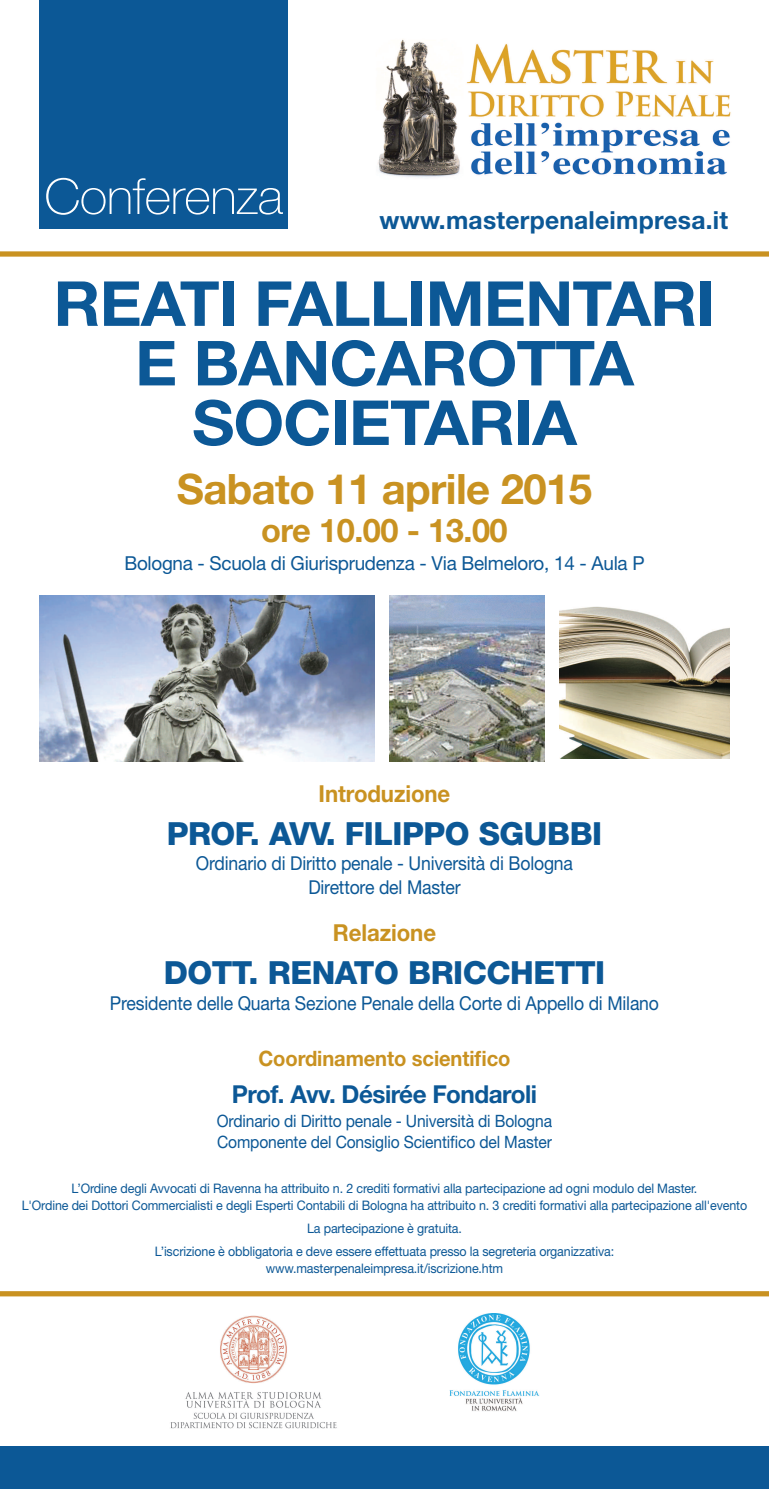
<style>
.page{position:relative;width:769px;height:1489px;background:#fff}
.page>*{position:absolute;margin:0;border:0;box-sizing:border-box;transform-origin:0 0}
.t1{font:700 62.12px/59.5px "Helvetica Neue LT Std";letter-spacing:-.015em;color:#0c5896;text-align:center;scale:1.05 1}
.t2{font:100 49.44px "Helvetica Neue LT Std";letter-spacing:-.01em;color:#fff}
.t3{font:700 41.91px "Helvetica Neue LT Std";letter-spacing:-.015em;color:#c99221}
.t4{font:700 32.64px "Helvetica Neue LT Std";letter-spacing:-.015em;color:#c99221}
.t5{font:800 31.94px "Helvetica Neue LT Std";letter-spacing:-.015em;color:#0c5896}
.t6{font:700 24.94px "Helvetica Neue LT Std";letter-spacing:.01em;color:#0c5896}
.t7{font:700 24.76px "Helvetica Neue LT Std";letter-spacing:-.02em;color:#0c5896}
.t8{font:700 23.36px "Helvetica Neue LT Std";letter-spacing:-.005em;color:#c99221;scale:.95 1}
.t9{font:700 21.18px "Helvetica Neue LT Std";letter-spacing:-.005em;color:#c99221;scale:.95 1}
.t10{font:19.25px "Helvetica Neue LT Std";letter-spacing:-.015em;color:#0c5896}
.t11{font:19.16px/23.4px "Helvetica Neue LT Std";letter-spacing:-.01em;color:#0c5896;text-align:center;scale:.92 1}
.t12{font:16.97px/21.3px "Helvetica Neue LT Std";letter-spacing:-.01em;color:#0c5896;scale:.92 1}
.t13{font:13.12px/17.5px "Helvetica Neue LT Std";letter-spacing:-.01em;color:#0c5896;text-align:center;scale:.95 1}
</style>
<div class="page">
<img style="left:449px;top:1313px;width:91px;height:98px">
<img style="left:170px;top:1315px;width:167px;height:114px">
<img style="left:377px;top:39px;width:354px;height:139px">
<div style="left:0;top:251px;width:769px;height:5px;background:#c99221"></div>
<svg style="left:0;top:1291px;width:769px;height:5px;background:#ca9528"></svg>
<img style="left:389px;top:596px;width:155px;height:165px">
<img style="left:560px;top:606px;width:169px;height:152px">
<img style="left:40px;top:596px;width:334px;height:165px">
<div style="left:40px;top:0;width:248px;height:229px;background:#0c5896"></div>
<div style="left:0;top:1446px;width:769px;height:42px;background:#0c5896"></div>
<h2 class="t2" style="left:44px;top:179px;width:240px">Conferenza</h2>
<h3 class="t6" style="left:379px;top:212px;width:350px">www.masterpenaleimpresa.it</h3>
<h1 class="t1" style="left:53px;top:279px;width:632px">REATI FALLIMENTARI<br>E BANCAROTTA<br>SOCIETARIA</h1>
<h3 class="t3" style="left:177px;top:474px;width:417px">Sabato 11 aprile 2015</h3>
<h3 class="t4" style="left:261px;top:518px;width:248px">ore 10.00 - 13.00</h3>
<h3 class="t10" style="left:124px;top:556px;width:522px">Bologna - Scuola di Giurisprudenza - Via Belmeloro, 14 - Aula P</h3>
<h3 class="t8" style="left:319px;top:785px;width:140px">Introduzione</h3>
<h3 class="t5" style="left:167px;top:821px;width:437px">PROF. AVV. FILIPPO SGUBBI</h3>
<h3 class="t11" style="left:196px;top:853px;width:411px">Ordinario di Diritto penale - Università di Bologna<br>Direttore del Master</h3>
<h3 class="t8" style="left:333px;top:924px;width:110px">Relazione</h3>
<h3 class="t5" style="left:164px;top:961px;width:443px">DOTT. RENATO BRICCHETTI</h3>
<h3 class="t11" style="left:110px;top:992px;width:598px">Presidente delle Quarta Sezione Penale della Corte di Appello di Milano</h3>
<h3 class="t9" style="left:258px;top:1050px;width:267px">Coordinamento scientifico</h3>
<h3 class="t7" style="left:232px;top:1085px;width:307px">Prof. Avv. Désirée Fondaroli</h3>
<p class="t12" style="left:217px;top:1111px;width:366px">Ordinario di Diritto penale - Università di Bologna<br>Componente del Consiglio Scientifico del Master</p>
<p class="t13" style="left:22px;top:1180px;width:765px">L’Ordine degli Avvocati di Ravenna ha attribuito n. 2 crediti formativi alla partecipazione ad ogni modulo del Master.<br>L'Ordine dei Dottori Commercialisti e degli Esperti Contabili di Bologna ha attribuito n. 3 crediti formativi alla partecipazione all'evento</p>
<p class="t13" style="left:155px;top:1217px;width:485px;line-height:22.8px">La partecipazione è gratuita.<br>L’iscrizione è obbligatoria e deve essere effettuata presso la segreteria organizzativa:</p>
<p class="t13" style="left:266px;top:1260px;width:251px">www.masterpenaleimpresa.it/iscrizione.htm</p>
</div>
